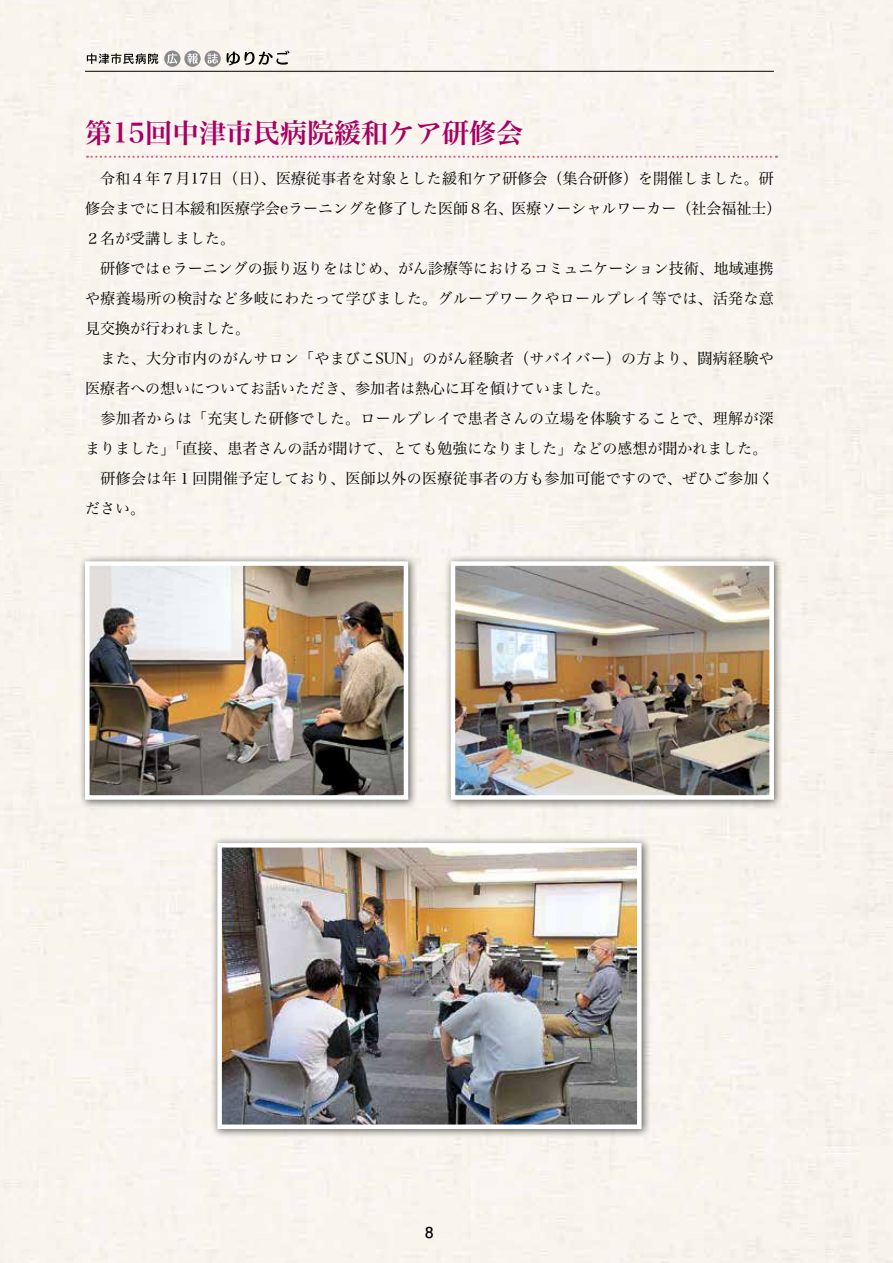
<style>
.page{position:relative;width:893px;height:1263px;background:#fff}
.page>*{position:absolute;margin:0;border:0;box-sizing:border-box;transform-origin:0 0}
.t1{font:27px "Hiragino Serif Pr 6 N W6";color:#a60062}
.t2{font:15px/30px "Hiragino Serif Pr 6 N W3";letter-spacing:.005em;color:#000}
.t3{font:700 15px "Futo Go B101 Pr 6 N";color:#000}
</style>
<div class="page">
<svg style="left:87px;top:156px;width:690px;height:2px"></svg>
<div style="left:444px;top:555px;width:340px;height:254px;background:#000;opacity:.6"></div>
<img style="left:456px;top:566px;width:313px;height:229px">
<div style="left:451px;top:561px;width:323px;height:239px;border:4px solid #fff"></div>
<div style="left:78px;top:555px;width:340px;height:254px;background:#000;opacity:.6"></div>
<img style="left:90px;top:566px;width:313px;height:229px">
<div style="left:85px;top:561px;width:323px;height:239px;border:4px solid #fff"></div>
<div style="left:211px;top:836px;width:440px;height:303px;background:#000;opacity:.6"></div>
<img style="left:222px;top:848px;width:415px;height:276px">
<div style="left:217px;top:843px;width:425px;height:286px;border:4px solid #fff"></div>
<hr style="left:85px;top:71px;width:689px;height:1px;background:#000">
<svg style="left:87px;top:53px;width:71px;height:11px"></svg>
<svg style="left:164px;top:51px;width:16px;height:16px"></svg>
<svg style="left:167px;top:53px;width:10px;height:11px"></svg>
<svg style="left:184px;top:51px;width:17px;height:16px"></svg>
<svg style="left:187px;top:53px;width:11px;height:11px"></svg>
<svg style="left:204px;top:51px;width:17px;height:16px"></svg>
<svg style="left:207px;top:53px;width:11px;height:11px"></svg>
<svg style="left:227px;top:51px;width:62px;height:14px"></svg>
<h1 class="t1" style="left:85px;top:109px;width:440px">第15回中津市民病院緩和ケア研修会</h1>
<p class="t2" style="left:85px;top:162px;width:698px">　令和４年７月17日（日）、医療従事者を対象とした緩和ケア研修会（集合研修）を開催しました。研修会までに日本緩和医療学会eラーニングを修了した医師８名、医療ソーシャルワーカー（社会福祉士）２名が受講しました。<br>　研修ではeラーニングの振り返りをはじめ、がん診療等におけるコミュニケーション技術、地域連携や療養場所の検討など多岐にわたって学びました。グループワークやロールプレイ等では、活発な意見交換が行われました。<br>　また、大分市内のがんサロン「やまびこSUN」のがん経験者（サバイバー）の方より、闘病経験や医療者への想いについてお話いただき、参加者は熱心に耳を傾けていました。<br>　参加者からは「充実した研修でした。ロールプレイで患者さんの立場を体験することで、理解が深まりました」「直接、患者さんの話が聞けて、とても勉強になりました」などの感想が聞かれました。　研修会は年１回開催予定しており、医師以外の医療従事者の方も参加可能ですので、ぜひご参加ください。</p>
<p class="t3" style="left:425px;top:1220px;width:10px">8</p>
</div>
